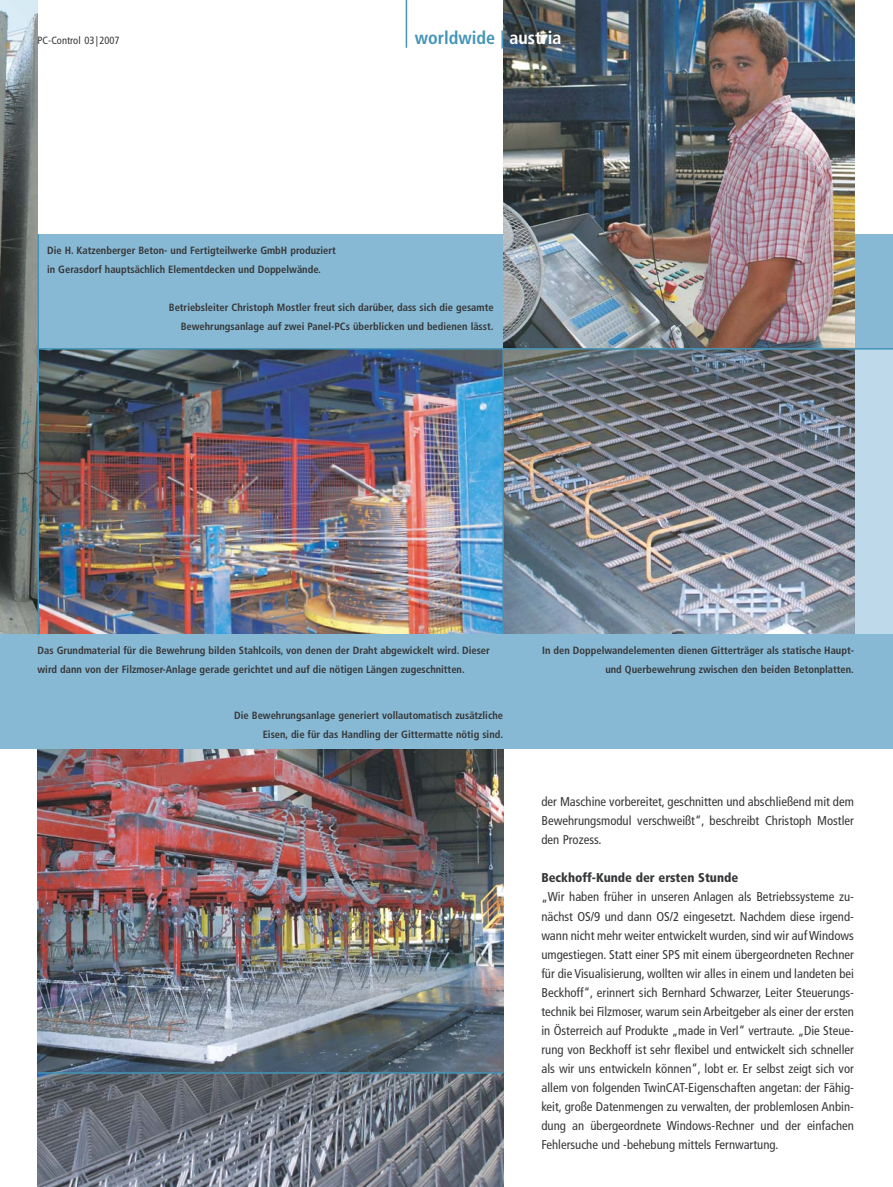
<style>
.page{position:relative;width:893px;height:1187px;background:#fff}
.page>*{position:absolute;margin:0;border:0;box-sizing:border-box;transform-origin:0 0}
.t1{font:700 condensed 18px "Frutiger";color:#4494b8}
.t2{font:condensed 12.75px/19px "Frutiger";color:#363739;text-align:justify}
.t3{font:900 condensed 12.75px "Frutiger";color:#363739}
.t4{font:700 condensed 10.5px/19px "Frutiger";color:#363739;text-align:right}
.t5{font:condensed 10.5px "Frutiger";color:#363739}
.s1{color:#fff}
</style>
<div class="page">
<img style="left:0;top:0;width:893px;height:1187px">
<p class="t5" style="left:38px;top:36px;width:84px">PC-Control 03 | 2007</p>
<p class="t4" style="left:47px;top:241px;width:290px;text-align:left">Die H. Katzenberger Beton- und Fertigteilwerke GmbH produziert in Gerasdorf hauptsächlich Elementdecken und Doppelwände.</p>
<h1 class="t1" style="left:415px;top:30px;width:148px">worldwide | <span class="s1">austria</span></h1>
<p class="t4" style="left:169px;top:298px;width:326px">Betriebsleiter Christoph Mostler freut sich darüber, dass sich die gesamte<br>Bewehrungsanlage auf zwei Panel-PCs überblicken und bedienen lässt.</p>
<p class="t4" style="left:38px;top:641px;width:454px;text-align:left">Das Grundmaterial für die Bewehrung bilden Stahlcoils, von denen der Draht abgewickelt wird. Dieser wird dann von der Filzmoser-Anlage gerade gerichtet und auf die nötigen Längen zugeschnitten.</p>
<p class="t4" style="left:542px;top:641px;width:313px">In den Doppelwandelementen dienen Gitterträger als statische Haupt&shy;und Querbewehrung zwischen den beiden Betonplatten.</p>
<p class="t4" style="left:234px;top:706px;width:270px">Die Bewehrungsanlage generiert vollautomatisch zusätzliche<br>Eisen, die für das Handling der Gittermatte nötig sind.</p>
<p class="t2" style="left:541px;top:793px;width:314px">der Maschine vorbereitet, geschnitten und abschließend mit dem Bewehrungsmodul verschweißt“, beschreibt Christoph Mostler den Prozess.</p>
<p class="t3" style="left:541px;top:873px;width:198px">Beckhoff-Kunde der ersten Stunde</p>
<p class="t2" style="left:541px;top:888px;width:314px">„Wir haben früher in unseren Anlagen als Betriebssysteme zu&shy;nächst OS/9 und dann OS/2 eingesetzt. Nachdem diese irgend&shy;wann nicht mehr weiter entwickelt wurden, sind wir auf Windows umgestiegen. Statt einer SPS mit einem übergeordneten Rechner für die Visualisierung, wollten wir alles in einem und landeten bei Beckhoff“, erinnert sich Bernhard Schwarzer, Leiter Steuerungs&shy;technik bei Filzmoser, warum sein Arbeitgeber als einer der ersten in Österreich auf Produkte „made in Verl“ vertraute. „Die Steue&shy;rung von Beckhoff ist sehr flexibel und entwickelt sich schneller als wir uns entwickeln können“, lobt er. Er selbst zeigt sich vor allem von folgenden TwinCAT-Eigenschaften angetan: der Fähig&shy;keit, große Datenmengen zu verwalten, der problemlosen Anbin&shy;dung an übergeordnete Windows-Rechner und der einfachen Fehlersuche und -behebung mittels Fernwartung.</p>
</div>
